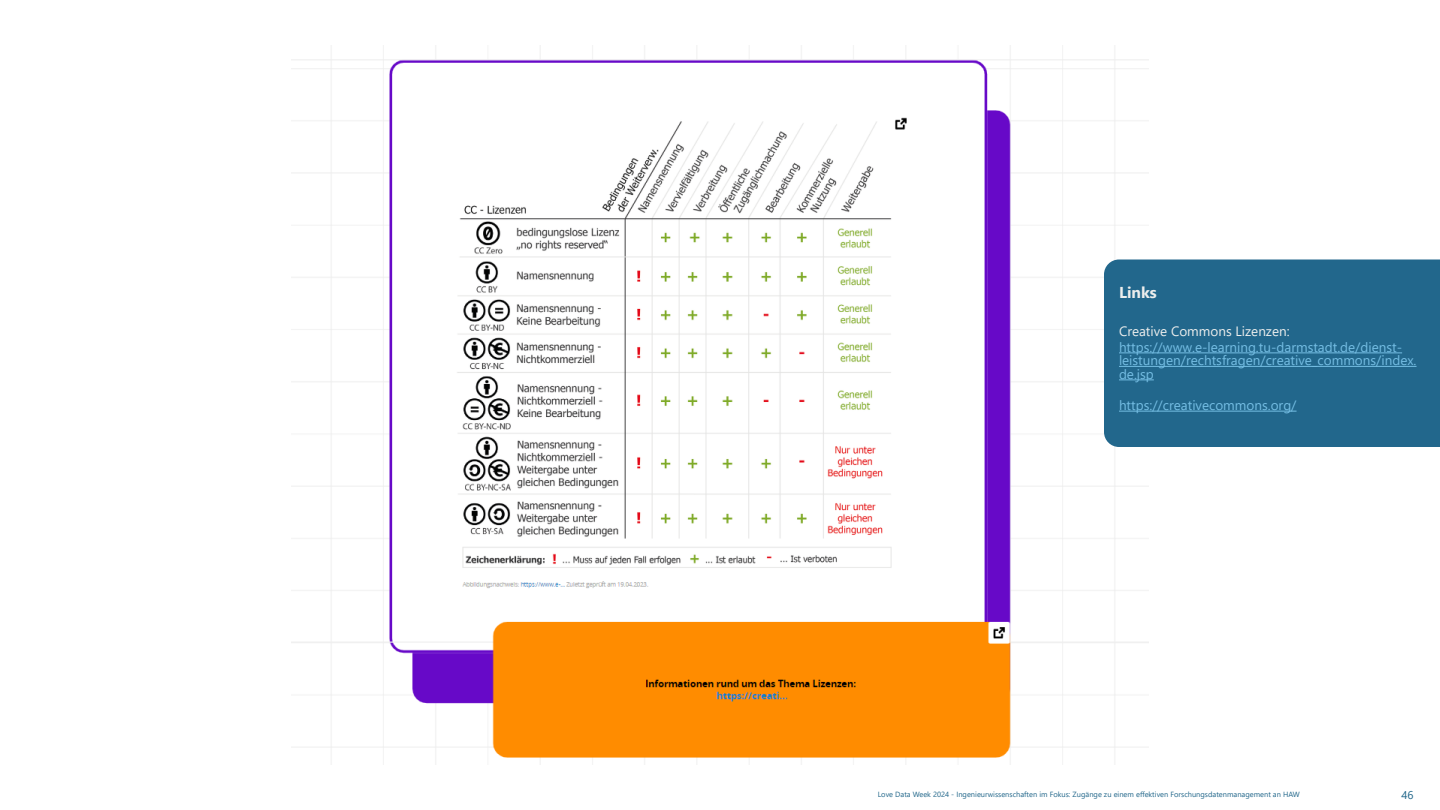
<style>
.page{position:relative;width:1440px;height:810px;background:#fff}
.page>*{position:absolute;margin:0;border:0;box-sizing:border-box;transform-origin:0 0}
.t1{font:700 15.75px "Segoe UI";color:#edeeed}
.t2{font:13.5px/13.5px "Segoe UI";color:#75bee4}
.t3{font:13.5px "Segoe UI";color:#edeeed}
.t4{font:11.25px "Segoe UI";color:#21668a}
.t5{font:7.5px "Segoe UI";color:#21668a}
</style>
<div class="page">
<img style="left:292px;top:45px;width:856px;height:720px">
<div style="left:1104px;top:260px;width:336px;height:187px;background:#22678c"></div>
<hr style="left:1119px;top:352px;width:283px;height:1px;background:#75bee4">
<hr style="left:1119px;top:366px;width:298px;height:1px;background:#75bee4">
<hr style="left:1119px;top:379px;width:35px;height:1px;background:#75bee4">
<hr style="left:1119px;top:411px;width:178px;height:1px;background:#75bee4">
<p class="t1" style="left:1119px;top:277px;width:39px">Links</p>
<p class="t3" style="left:1119px;top:319px;width:172px">Creative Commons Lizenzen:</p>
<p class="t2" style="left:1119px;top:339px;width:299px">https://www.e-learning.tu-darmstadt.de/dienst&shy;leistungen/rechtsfragen/creative_commons/index. de.jsp</p>
<p class="t2" style="left:1119px;top:397px;width:179px">https://creativecommons.org/</p>
<p class="t5" style="left:878px;top:788px;width:423px">Love Data Week 2024 - Ingenieurwissenschaften im Fokus: Zugänge zu einem effektiven Forschungsdatenmanagement an HAW</p>
<p class="t4" style="left:1401px;top:784px;width:14px">46</p>
</div>
